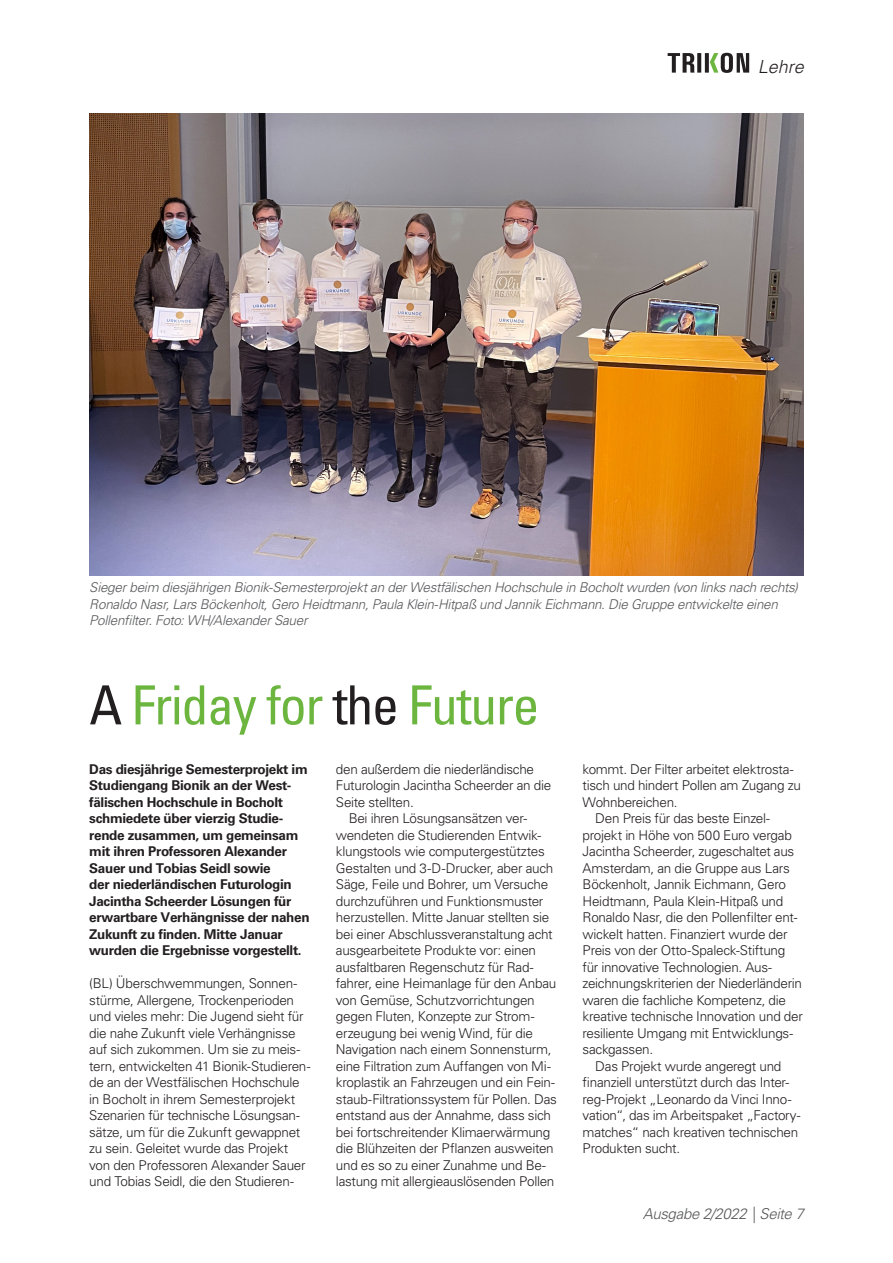
<style>
.page{position:relative;width:893px;height:1263px;background:#fff}
.page>*{position:absolute;margin:0;border:0;box-sizing:border-box;transform-origin:0 0}
.Headline_36{font:condensed 54px "Univers LT Std";letter-spacing:-.025em;color:#6cb640}
.t1{font:italic 300 18px "Univers LT Std";color:#231f20}
.t2{font:italic 300 15px "Univers LT Std";letter-spacing:-.025em;color:#57585a}
.FließtextEinrück{font:300 13.5px/16.5px "Univers LT Std";letter-spacing:-.02em;color:#231f20}
.Fließtext{font:300 13.5px/16.5px "Univers LT Std";letter-spacing:-.02em;color:#231f20}
.Aufmacher{font:700 13.5px/16.5px "Univers LT Std";letter-spacing:-.025em;color:#231f20}
.Bildtext_Titel_80{font:italic 300 13.5px/16.5px "Univers LT Std";letter-spacing:-.02em;color:#57585a}
.s1{color:#231f20}
</style>
<div class="page">
<svg style="left:668px;top:53px;width:81px;height:20px"></svg>
<img style="left:89px;top:114px;width:715px;height:462px">
<h2 class="t1" style="left:758px;top:56px;width:48px">Lehre</h2>
<p class="Bildtext_Titel_80" style="left:89px;top:579px;width:710px">Sieger beim diesjährigen Bionik-Semesterprojekt an der Westfälischen Hochschule in Bocholt wurden (von links nach rechts)<br>Ronaldo Nasr, Lars Böckenholt, Gero Heidtmann, Paula Klein-Hitpaß und Jannik Eichmann. Die Gruppe entwickelte einen<br>Pollenfilter. Foto: WH/Alexander Sauer</p>
<p class="Headline_36" style="left:89px;top:671px;width:452px"><span class="s1">A</span> Friday for <span class="s1">the</span> Future</p>
<p class="Aufmacher" style="left:89px;top:761px;width:222px">Das diesjährige Semesterprojekt im Studiengang Bionik an der West&shy;fälischen Hochschule in Bocholt schmiedete über vierzig Studie&shy;rende zusammen, um gemeinsam mit ihren Professoren Alexander Sauer und Tobias Seidl sowie<br>der niederländischen Futurologin Jacintha Scheerder Lösungen für erwartbare Verhängnisse der nahen Zukunft zu finden. Mitte Januar wurden die Ergebnisse vorgestellt.</p>
<p class="Fließtext" style="left:89px;top:975px;width:223px">(BL) Überschwemmungen, Sonnen&shy;stürme, Allergene, Trockenperioden und vieles mehr: Die Jugend sieht für die nahe Zukunft viele Verhängnisse auf sich zukommen. Um sie zu meis&shy;tern, entwickelten 41 Bionik-Studieren&shy;de an der Westfälischen Hochschule in Bocholt in ihrem Semesterprojekt Szenarien für technische Lösungsan&shy;sätze, um für die Zukunft gewappnet zu sein. Geleitet wurde das Projekt von den Professoren Alexander Sauer und Tobias Seidl, die den Studieren-</p>
<p class="Fließtext" style="left:336px;top:761px;width:217px">den außerdem die niederländische<br>Futurologin Jacintha Scheerder an die<br>Seite stellten.</p>
<p class="FließtextEinrück" style="left:336px;top:810px;width:222px;text-indent:13px">Bei ihren Lösungsansätzen ver&shy;wendeten die Studierenden Entwik&shy;klungstools wie computergestütztes Gestalten und 3-D-Drucker, aber auch Säge, Feile und Bohrer, um Versuche durchzuführen und Funktionsmuster herzustellen. Mitte Januar stellten sie bei einer Abschlussveranstaltung acht ausgearbeitete Produkte vor: einen ausfaltbaren Regenschutz für Rad&shy;fahrer, eine Heimanlage für den Anbau von Gemüse, Schutzvorrichtungen gegen Fluten, Konzepte zur Strom&shy;erzeugung bei wenig Wind, für die Navigation nach einem Sonnensturm, eine Filtration zum Auffangen von Mi&shy;kroplastik an Fahrzeugen und ein Fein&shy;staub-Filtrationssystem für Pollen. Das entstand aus der Annahme, dass sich bei fortschreitender Klimaerwärmung die Blühzeiten der Pflanzen ausweiten und es so zu einer Zunahme und Be&shy;lastung mit allergieauslösenden Pollen</p>
<p class="FließtextEinrück" style="left:583px;top:761px;width:220px">kommt. Der Filter arbeitet elektrosta&shy;tisch und hindert Pollen am Zugang zu<br>Wohnbereichen.</p>
<p class="FließtextEinrück" style="left:583px;top:810px;width:222px;text-indent:13px">Den Preis für das beste Einzel&shy;projekt in Höhe von 500 Euro vergab Jacintha Scheerder, zugeschaltet aus Amsterdam, an die Gruppe aus Lars Böckenholt, Jannik Eichmann, Gero Heidtmann, Paula Klein-Hitpaß und Ronaldo Nasr, die den Pollenfilter ent&shy;wickelt hatten. Finanziert wurde der Preis von der Otto-Spaleck-Stiftung für innovative Technologien. Aus&shy;zeichnungskriterien der Niederländerin waren die fachliche Kompetenz, die kreative technische Innovation und der resiliente Umgang mit Entwicklungs&shy;sackgassen.</p>
<p class="FließtextEinrück" style="left:583px;top:1058px;width:219px;text-indent:13px">Das Projekt wurde angeregt und finanziell unterstützt durch das Inter&shy;reg-Projekt „Leonardo da Vinci Inno&shy;vation“, das im Arbeitspaket „Factory&shy;matches“ nach kreativen technischen Produkten sucht.</p>
<p class="t2" style="left:643px;top:1205px;width:162px">Ausgabe 2/2022 | Seite 7</p>
</div>
